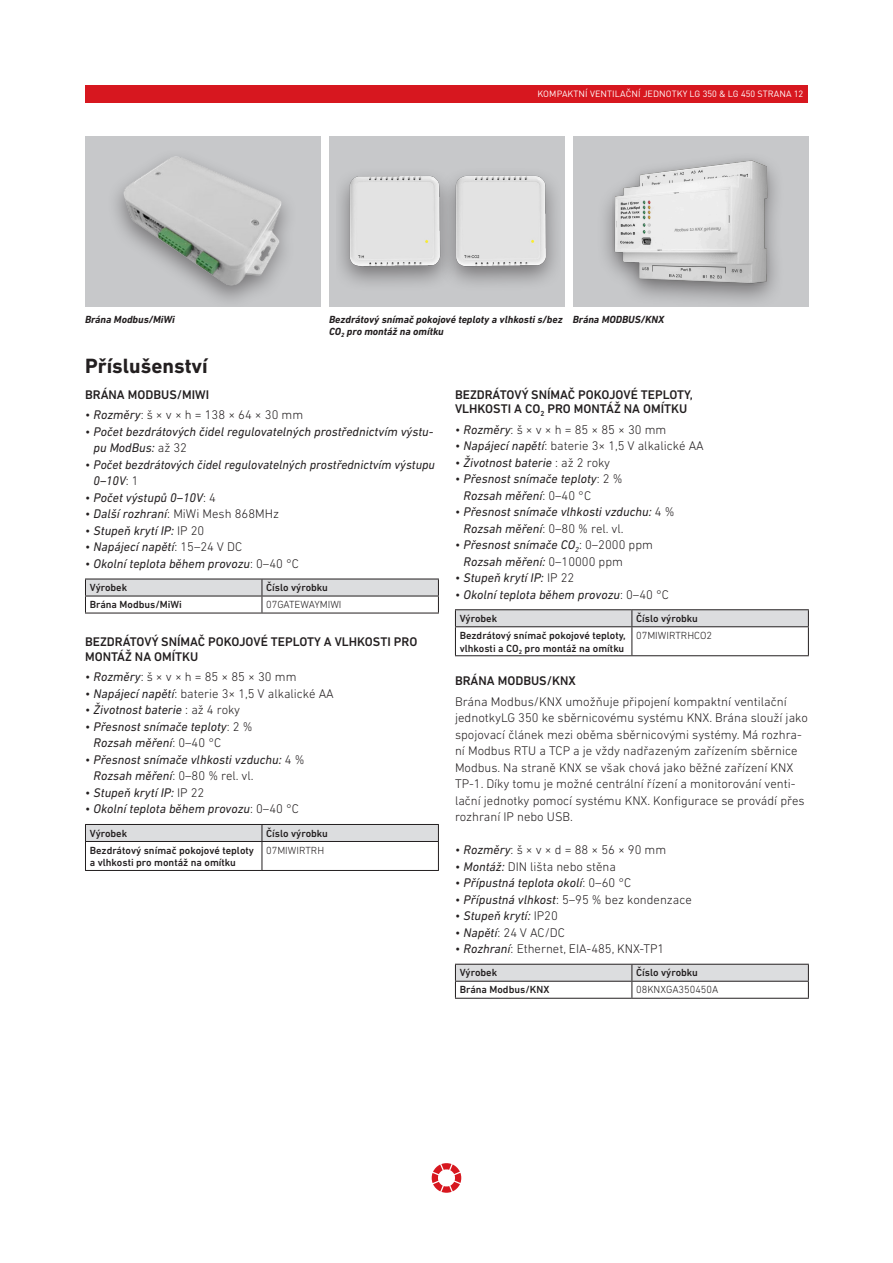
<style>
.page{position:relative;width:893px;height:1263px;background:#fff}
.page>*{position:absolute;margin:0;border:0;box-sizing:border-box;transform-origin:0 0}
.Überschrift1{font:700 21px "DIN Next LT Pro";color:#231f20}
.Fließtext{font:300 12.75px/16.5px "DIN Next LT Pro";color:#231f20}
.Fließtext-2{font:italic 12.75px/16.5px "DIN Next LT Pro";color:#231f20}
.Überschrift2{font:500 12.75px/14.2px "DIN Next LT Pro";color:#231f20}
.Tabelle_Bold{font:500 10.5px/12.6px "DIN Next LT Pro";color:#231f20}
.Bildunterschrift{font:italic 700 10.5px/12.6px "DIN Next LT Pro";color:#231f20}
.Tabelle{font:300 10.5px "DIN Next LT Pro";color:#231f20}
.Tabelle_Bold-2{font:300 10.5px "DIN Next LT Pro";color:#231f20}
.t1{font:9px "DIN Pro";letter-spacing:.01em;color:#fff}
.s1{font-weight:400;font-style:italic}
.s2{font-weight:300;font-style:normal}
</style>
<div class="page">
<div style="left:85px;top:85px;width:723px;height:17px;background:#d7171f"></div>
<svg style="left:432px;top:1163px;width:29px;height:30px"></svg>
<hr style="left:85px;top:613px;width:177px;height:1px;background:#231f20">
<hr style="left:262px;top:613px;width:177px;height:1px;background:#231f20">
<hr style="left:85px;top:578px;width:177px;height:1px;background:#231f20">
<hr style="left:262px;top:578px;width:177px;height:1px;background:#231f20">
<svg style="left:85px;top:579px;width:354px;height:34px"></svg>
<hr style="left:85px;top:596px;width:177px;height:1px;background:#231f20">
<hr style="left:262px;top:596px;width:177px;height:1px;background:#231f20">
<hr style="left:85px;top:870px;width:177px;height:1px;background:#231f20">
<hr style="left:262px;top:870px;width:177px;height:1px;background:#231f20">
<svg style="left:85px;top:824px;width:354px;height:46px"></svg>
<hr style="left:85px;top:841px;width:177px;height:1px;background:#231f20">
<hr style="left:262px;top:841px;width:177px;height:1px;background:#231f20">
<hr style="left:455px;top:655px;width:177px;height:1px;background:#231f20">
<hr style="left:632px;top:655px;width:177px;height:1px;background:#231f20">
<hr style="left:455px;top:609px;width:177px;height:1px;background:#231f20">
<hr style="left:632px;top:609px;width:177px;height:1px;background:#231f20">
<svg style="left:455px;top:610px;width:354px;height:45px"></svg>
<hr style="left:455px;top:626px;width:177px;height:1px;background:#231f20">
<hr style="left:632px;top:626px;width:177px;height:1px;background:#231f20">
<hr style="left:455px;top:998px;width:177px;height:1px;background:#231f20">
<hr style="left:632px;top:998px;width:177px;height:1px;background:#231f20">
<svg style="left:455px;top:964px;width:354px;height:34px"></svg>
<hr style="left:455px;top:981px;width:177px;height:1px;background:#231f20">
<hr style="left:632px;top:981px;width:177px;height:1px;background:#231f20">
<div style="left:85px;top:136px;width:236px;height:170px;background:#c7c8ca"></div>
<div style="left:106px;top:147px;width:192px;height:159px;background:#231f20;opacity:.5"></div>
<img style="left:121px;top:154px;width:164px;height:135px">
<div style="left:329px;top:136px;width:235px;height:170px;background:#c7c8ca"></div>
<div style="left:337px;top:166px;width:117px;height:127px;background:#231f20;opacity:.5"></div>
<img style="left:349px;top:175px;width:93px;height:92px">
<div style="left:573px;top:136px;width:235px;height:170px;background:#c7c8ca"></div>
<div style="left:596px;top:151px;width:189px;height:155px;background:#231f20;opacity:.5"></div>
<img style="left:612px;top:158px;width:157px;height:128px">
<div style="left:442px;top:166px;width:118px;height:126px;background:#231f20;opacity:.5"></div>
<img style="left:456px;top:176px;width:91px;height:90px">
<p class="t1" style="left:537px;top:87px;width:267px">KOMPAKTNÍ VENTILAČNÍ JEDNOTKY LG 350 &amp; LG 450 STRANA 12</p>
<p class="Bildunterschrift" style="left:85px;top:313px;width:91px">Brána Modbus/MiWi</p>
<p class="Bildunterschrift" style="left:329px;top:313px;width:235px">Bezdrátový snímač pokojové teploty a vlhkosti s/bez<br>CO<sub>2</sub> pro montáž na omítku</p>
<p class="Bildunterschrift" style="left:573px;top:313px;width:93px">Brána MODBUS/KNX</p>
<p class="Überschrift1" style="left:85px;top:353px;width:124px">Příslušenství</p>
<p class="Überschrift2" style="left:85px;top:387px;width:126px">BRÁNA MODBUS/MIWI</p>
<p class="Fließtext" style="left:85px;top:407px;width:220px">• <span class="s1">Rozměry</span>: š × v × h = 138 × 64 × 30 mm</p>
<p class="Fließtext-2" style="left:94px;top:423px;width:341px;text-indent:-9px"><span class="s2">•</span> Počet bezdrátových čidel regulovatelných prostřednictvím výstu&shy;pu ModBus: <span class="s2">až 32</span></p>
<p class="Fließtext-2" style="left:94px;top:456px;width:343px;text-indent:-9px"><span class="s2">•</span> Počet bezdrátových čidel regulovatelných prostřednictvím výstupu<br>0–10V<span class="s2">: 1</span></p>
<p class="Fließtext-2" style="left:85px;top:489px;width:132px"><span class="s2">•</span> Počet výstupů 0–10V<span class="s2">: 4</span></p>
<p class="Fließtext" style="left:85px;top:506px;width:195px">• <span class="s1">Další rozhraní</span>: MiWi Mesh 868MHz</p>
<p class="Fließtext-2" style="left:85px;top:522px;width:121px"><span class="s2">•</span> Stupeň krytí IP: <span class="s2">IP 20</span></p>
<p class="Fließtext-2" style="left:85px;top:539px;width:159px"><span class="s2">•</span> Napájecí napětí<span class="s2">: 15–24 V DC</span></p>
<p class="Fließtext-2" style="left:85px;top:555px;width:215px"><span class="s2">•</span> Okolní teplota během provozu<span class="s2">: 0–40 °C</span></p>
<p class="Tabelle_Bold" style="left:90px;top:581px;width:39px">Výrobek</p>
<p class="Tabelle_Bold" style="left:266px;top:581px;width:63px">Číslo výrobku</p>
<p class="Tabelle_Bold" style="left:90px;top:598px;width:94px">Brána Modbus/MiWi</p>
<p class="Tabelle_Bold-2" style="left:266px;top:598px;width:77px">07GATEWAYMIWI</p>
<p class="Überschrift2" style="left:85px;top:635px;width:334px">BEZDRÁTOVÝ SNÍMAČ POKOJOVÉ TEPLOTY A VLHKOSTI PRO<br>MONTÁŽ NA OMÍTKU</p>
<p class="Fließtext" style="left:85px;top:669px;width:213px">• <span class="s1">Rozměry</span>: š × v × h = 85 × 85 × 30 mm</p>
<p class="Fließtext" style="left:85px;top:685px;width:250px">• <span class="s1">Napájecí napětí</span>: baterie 3× 1,5 V alkalické AA</p>
<p class="Fließtext-2" style="left:85px;top:702px;width:157px"><span class="s2">•</span> Životnost baterie <span class="s2">: až 4 roky</span></p>
<p class="Fließtext-2" style="left:94px;top:718px;width:160px;text-indent:-9px"><span class="s2">•</span> Přesnost snímače teploty<span class="s2">: 2 %<br></span>Rozsah měření<span class="s2">: 0–40 °C</span></p>
<p class="Fließtext-2" style="left:94px;top:751px;width:212px;text-indent:-9px"><span class="s2">•</span> Přesnost snímače vlhkosti vzduchu: <span class="s2">4 %<br></span>Rozsah měření<span class="s2">: 0–80 % rel. vl.</span></p>
<p class="Fließtext-2" style="left:85px;top:784px;width:121px"><span class="s2">•</span> Stupeň krytí IP: <span class="s2">IP 22</span></p>
<p class="Fließtext-2" style="left:85px;top:801px;width:215px"><span class="s2">•</span> Okolní teplota během provozu<span class="s2">: 0–40 °C</span></p>
<p class="Tabelle_Bold" style="left:90px;top:827px;width:39px">Výrobek</p>
<p class="Tabelle_Bold" style="left:266px;top:827px;width:63px">Číslo výrobku</p>
<p class="Tabelle_Bold" style="left:90px;top:844px;width:166px">Bezdrátový snímač pokojové teploty a vlhkosti pro montáž na omítku</p>
<p class="Tabelle_Bold-2" style="left:266px;top:844px;width:60px">07MIWIRTRH</p>
<p class="Überschrift2" style="left:455px;top:387px;width:239px">BEZDRÁTOVÝ SNÍMAČ POKOJOVÉ TEPLOTY,<br>VLHKOSTI A CO<sub>2</sub> PRO MONTÁŽ NA OMÍTKU</p>
<p class="Fließtext" style="left:455px;top:421px;width:213px">• <span class="s1">Rozměry</span>: š × v × h = 85 × 85 × 30 mm</p>
<p class="Fließtext" style="left:455px;top:437px;width:250px">• <span class="s1">Napájecí napětí</span>: baterie 3× 1,5 V alkalické AA</p>
<p class="Fließtext-2" style="left:455px;top:454px;width:157px"><span class="s2">•</span> Životnost baterie <span class="s2">: až 2 roky</span></p>
<p class="Fließtext-2" style="left:463px;top:470px;width:160px;text-indent:-9px"><span class="s2">•</span> Přesnost snímače teploty<span class="s2">: 2 %<br></span>Rozsah měření<span class="s2">: 0–40 °C</span></p>
<p class="Fließtext-2" style="left:463px;top:503px;width:212px;text-indent:-9px"><span class="s2">•</span> Přesnost snímače vlhkosti vzduchu: <span class="s2">4 %<br></span>Rozsah měření<span class="s2">: 0–80 % rel. vl.</span></p>
<p class="Fließtext-2" style="left:463px;top:536px;width:191px;text-indent:-9px"><span class="s2">•</span> Přesnost snímače CO<sub>2</sub><span class="s2">: 0–2000 ppm<br></span>Rozsah měření: <span class="s2">0–10000 ppm</span></p>
<p class="Fließtext-2" style="left:455px;top:569px;width:121px"><span class="s2">•</span> Stupeň krytí IP: <span class="s2">IP 22</span></p>
<p class="Fließtext-2" style="left:455px;top:586px;width:215px"><span class="s2">•</span> Okolní teplota během provozu<span class="s2">: 0–40 °C</span></p>
<p class="Tabelle_Bold" style="left:460px;top:612px;width:39px">Výrobek</p>
<p class="Tabelle_Bold" style="left:636px;top:612px;width:63px">Číslo výrobku</p>
<p class="Tabelle_Bold" style="left:460px;top:629px;width:168px">Bezdrátový snímač pokojové teploty, vlhkosti a CO<sub>2</sub> pro montáž na omítku</p>
<p class="Tabelle" style="left:636px;top:629px;width:77px">07MIWIRTRHCO2</p>
<p class="Überschrift2" style="left:455px;top:673px;width:122px">BRÁNA MODBUS/KNX</p>
<p class="Fließtext" style="left:455px;top:693px;width:354px">Brána Modbus/KNX umožňuje připojení kompaktní ventilační jednotkyLG 350 ke sběrnicovému systému KNX. Brána slouží jako spojovací článek mezi oběma sběrnicovými systémy. Má rozhra&shy;ní Modbus RTU a TCP a je vždy nadřazeným zařízením sběrnice Modbus. Na straně KNX se však chová jako běžné zařízení KNX TP-1. Díky tomu je možné centrální řízení a monitorování venti&shy;lační jednotky pomocí systému KNX. Konfigurace se provádí přes rozhraní IP nebo USB.</p>
<p class="Fließtext" style="left:455px;top:841px;width:213px">• <span class="s1">Rozměry</span>: š × v × d = 88 × 56 × 90 mm</p>
<p class="Fließtext" style="left:455px;top:858px;width:163px">• <span class="s1">Montáž:</span> DIN lišta nebo stěna</p>
<p class="Fließtext-2" style="left:455px;top:874px;width:178px"><span class="s2">•</span> Přípustná teplota okolí<span class="s2">: 0–60 °C</span></p>
<p class="Fließtext" style="left:455px;top:891px;width:238px">• <span class="s1">Přípustná vlhkost</span>: 5–95 % bez kondenzace</p>
<p class="Fließtext-2" style="left:455px;top:907px;width:104px"><span class="s2">•</span> Stupeň krytí: <span class="s2">IP20</span></p>
<p class="Fließtext" style="left:455px;top:924px;width:111px">• <span class="s1">Napětí</span>: 24 V AC/DC</p>
<p class="Fließtext" style="left:455px;top:940px;width:211px">• <span class="s1">Rozhraní</span>: Ethernet, EIA-485, KNX-TP1</p>
<p class="Tabelle_Bold" style="left:460px;top:966px;width:39px">Výrobek</p>
<p class="Tabelle_Bold" style="left:636px;top:966px;width:63px">Číslo výrobku</p>
<p class="Tabelle_Bold" style="left:460px;top:983px;width:91px">Brána Modbus/KNX</p>
<p class="Tabelle" style="left:636px;top:984px;width:84px">08KNXGA350450A</p>
</div>
